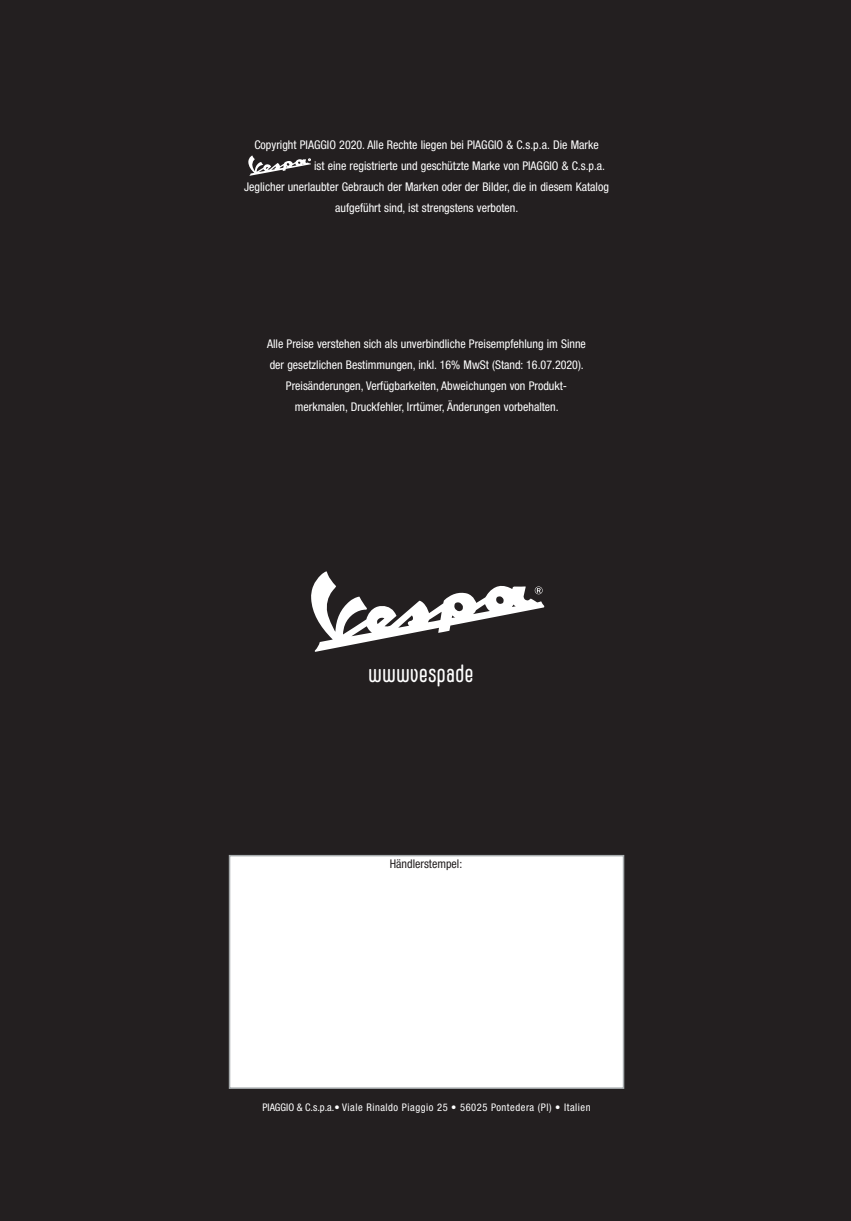
<style>
.page{position:relative;width:851px;height:1221px;background:#fff}
.page>*{position:absolute;margin:0;border:0;box-sizing:border-box;transform-origin:0 0}
.t1{font:23.85px "Carl Marx";color:#fff}
.t2{font:condensed 12px/21px "Helvetica Neue LT Pro";color:#fff;text-align:center}
.t3{font:condensed 12px "Helvetica Neue LT Pro";color:#231f20}
.t4{font:condensed 10.5px "Helvetica Neue LT Pro";letter-spacing:.05em;color:#fff}
</style>
<div class="page">
<div style="left:0;top:0;width:850px;height:1220px;background:#231f20"></div>
<svg style="left:311px;top:571px;width:233px;height:80px"></svg>
<svg style="left:248px;top:155px;width:63px;height:21px"></svg>
<div style="left:229px;top:854px;width:395px;height:234px;background:#fff;border:2px solid #a6abad"></div>
<p class="t2" style="left:254px;top:134px;width:346px">Copyright PIAGGIO 2020. Alle Rechte liegen bei PIAGGIO &amp; C.s.p.a. Die Marke</p>
<p class="t2" style="left:314px;top:155px;width:292px">ist eine registrierte und geschützte Marke von PIAGGIO &amp; C.s.p.a.</p>
<p class="t2" style="left:244px;top:176px;width:366px">Jeglicher unerlaubter Gebrauch der Marken oder der Bilder, die in diesem Katalog</p>
<p class="t2" style="left:335px;top:197px;width:185px">aufgeführt sind, ist strengstens verboten.</p>
<p class="t2" style="left:267px;top:333px;width:320px">Alle Preise verstehen sich als unverbindliche Preisempfehlung im Sinne der gesetzlichen Bestimmungen, inkl. 16% MwSt (Stand: 16.07.2020).<br>Preisänderungen, Verfügbarkeiten, Abweichungen von Produkt&shy;merkmalen, Druckfehler, Irrtümer, Änderungen vorbehalten.</p>
<h1 class="t1" style="left:368px;top:660px;width:107px">www vespa de</h1>
<p class="t3" style="left:390px;top:857px;width:74px">Händlerstempel:</p>
<p class="t4" style="left:262px;top:1101px;width:329px">PIAGGIO &amp; C.s.p.a.• Viale Rinaldo Piaggio 25 • 56025 Pontedera (Pl) • Italien</p>
</div>
